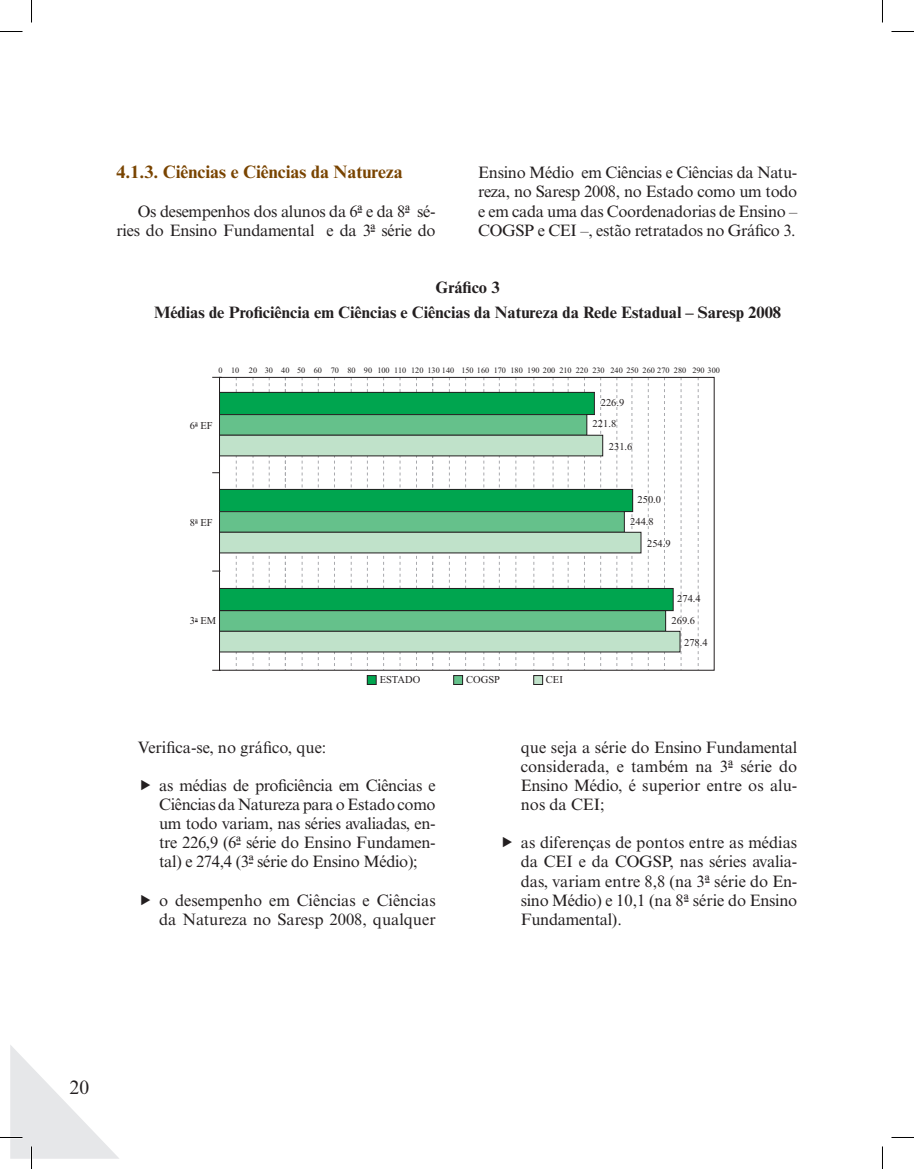
<style>
.page{position:relative;width:914px;height:1169px;background:#fff}
.page>*{position:absolute;margin:0;border:0;box-sizing:border-box;transform-origin:0 0}
.t1{font:19.5px "Times New Roman MT Std";color:#231f20}
.t2{font:700 18px "Times New Roman MT Std";color:#794400}
.t3{font:16.5px/19.2px "Times New Roman MT Std";letter-spacing:-.02em;color:#231f20;text-align:justify}
.t4{font:16.5px/19.2px "Times New Roman MT Std";color:#231f20}
.t5{font:700 16.5px/24.3px "Times New Roman MT Std";color:#231f20;text-align:center}
.t6{font:10.5px "Times New Roman";color:#231f20}
.t7{font:8.25px "Times New Roman";color:#231f20}
</style>
<div class="page">
<svg style="left:212px;top:376px;width:502px;height:295px"></svg>
<div style="left:219px;top:392px;width:375px;height:22px;background:#00a54f"></div>
<div style="left:219px;top:392px;width:375px;height:23px;border:1px solid #231f20"></div>
<div style="left:219px;top:414px;width:367px;height:21px;background:#65c18b"></div>
<div style="left:219px;top:414px;width:368px;height:21px;border:1px solid #231f20"></div>
<div style="left:219px;top:435px;width:383px;height:21px;background:#c0e2ca"></div>
<div style="left:219px;top:435px;width:384px;height:21px;border:1px solid #231f20"></div>
<div style="left:219px;top:489px;width:413px;height:22px;background:#00a54f"></div>
<div style="left:219px;top:489px;width:414px;height:23px;border:1px solid #231f20"></div>
<div style="left:219px;top:511px;width:405px;height:21px;background:#65c18b"></div>
<div style="left:219px;top:511px;width:405px;height:21px;border:1px solid #231f20"></div>
<div style="left:219px;top:532px;width:422px;height:21px;background:#c0e2ca"></div>
<div style="left:219px;top:532px;width:422px;height:21px;border:1px solid #231f20"></div>
<div style="left:219px;top:588px;width:454px;height:22px;background:#00a54f"></div>
<div style="left:219px;top:588px;width:454px;height:23px;border:1px solid #231f20"></div>
<div style="left:219px;top:610px;width:446px;height:21px;background:#65c18b"></div>
<div style="left:219px;top:610px;width:447px;height:21px;border:1px solid #231f20"></div>
<div style="left:219px;top:631px;width:461px;height:21px;background:#c0e2ca"></div>
<div style="left:219px;top:631px;width:461px;height:21px;border:1px solid #231f20"></div>
<div style="left:367px;top:675px;width:9px;height:9px;background:#00a54f"></div>
<div style="left:367px;top:675px;width:9px;height:10px;border:1px solid #231f20"></div>
<div style="left:453px;top:675px;width:9px;height:9px;background:#65c18b"></div>
<div style="left:453px;top:675px;width:10px;height:10px;border:1px solid #231f20"></div>
<div style="left:533px;top:675px;width:9px;height:9px;background:#c0e2ca"></div>
<div style="left:533px;top:675px;width:10px;height:10px;border:1px solid #231f20"></div>
<svg style="left:0;top:31px;width:22px;height:1px"></svg>
<svg style="left:891px;top:31px;width:22px;height:1px"></svg>
<svg style="left:891px;top:1137px;width:22px;height:1px"></svg>
<svg style="left:31px;top:0;width:1px;height:23px"></svg>
<svg style="left:0;top:1045px;width:119px;height:124px"></svg>
<svg style="left:882px;top:0;width:1px;height:23px"></svg>
<svg style="left:882px;top:1146px;width:1px;height:23px"></svg>
<p class="t2" style="left:117px;top:161px;width:288px">4.1.3. Ciências e Ciências da Natureza</p>
<p class="t3" style="left:117px;top:201px;width:320px;text-align:right">Os desempenhos dos alunos da 6ª- e da 8ª- sé&shy;ries do Ensino Fundamental e da 3ª- série do</p>
<p class="t3" style="left:478px;top:163px;width:320px">Ensino Médio em Ciências e Ciências da Natu&shy;reza, no Saresp 2008, no Estado como um todo e em cada uma das Coordenadorias de Ensino – COGSP e CEI –, estão retratados no Gráfico 3.</p>
<p class="t5" style="left:154px;top:275px;width:628px">Gráfico 3<br>Médias de Proficiência em Ciências e Ciências da Natureza da Rede Estadual – Saresp 2008</p>
<p class="t7" style="left:218px;top:364px;width:6px">0</p>
<p class="t6" style="left:190px;top:418px;width:24px">6<sup>a</sup> EF</p>
<p class="t7" style="left:231px;top:364px;width:490px">10 20 30 40 50 60 70 80 90 100 110 120 130 140 150 160 170 180 190 200 210 220 230 240 250 260 270 280 290 300</p>
<p class="t6" style="left:600px;top:395px;width:25px">226.9</p>
<p class="t6" style="left:592px;top:417px;width:25px">221.8</p>
<p class="t6" style="left:608px;top:439px;width:25px">231.6</p>
<p class="t6" style="left:190px;top:515px;width:24px">8<sup>a</sup> EF</p>
<p class="t6" style="left:637px;top:493px;width:25px">250.0</p>
<p class="t6" style="left:630px;top:514px;width:25px">244.8</p>
<p class="t6" style="left:647px;top:536px;width:25px">254.9</p>
<p class="t6" style="left:190px;top:614px;width:28px">3<sup>a</sup> EM</p>
<p class="t6" style="left:379px;top:673px;width:42px">ESTADO</p>
<p class="t6" style="left:466px;top:673px;width:35px">COGSP</p>
<p class="t6" style="left:546px;top:673px;width:18px">CEI</p>
<p class="t6" style="left:677px;top:591px;width:25px">274.4</p>
<p class="t6" style="left:671px;top:614px;width:25px">269.6</p>
<p class="t6" style="left:684px;top:635px;width:25px">278.4</p>
<p class="t4" style="left:138px;top:737px;width:190px">Verifica-se, no gráfico, que:</p>
<p class="t3" style="left:159px;top:775px;width:278px">as médias de proficiência em Ciências e Ciências da Natureza para o Estado como um todo variam, nas séries avaliadas, en&shy;tre 226,9 (6ª- série do Ensino Fundamen&shy;tal) e 274,4 (3ª- série do Ensino Médio);</p>
<p class="t4" style="left:159px;top:890px;width:278px">o desempenho em Ciências e Ciências da Natureza no Saresp 2008, qualquer</p>
<p class="t3" style="left:520px;top:737px;width:278px">que seja a série do Ensino Fundamental considerada, e também na 3ª- série do Ensino Médio, é superior entre os alu&shy;nos da CEI;</p>
<p class="t3" style="left:520px;top:833px;width:278px">as diferenças de pontos entre as médias da CEI e da COGSP, nas séries avalia&shy;das, variam entre 8,8 (na 3ª- série do En&shy;sino Médio) e 10,1 (na 8ª- série do Ensino Fundamental).</p>
<p class="t1" style="left:70px;top:1076px;width:21px">20</p>
</div>
